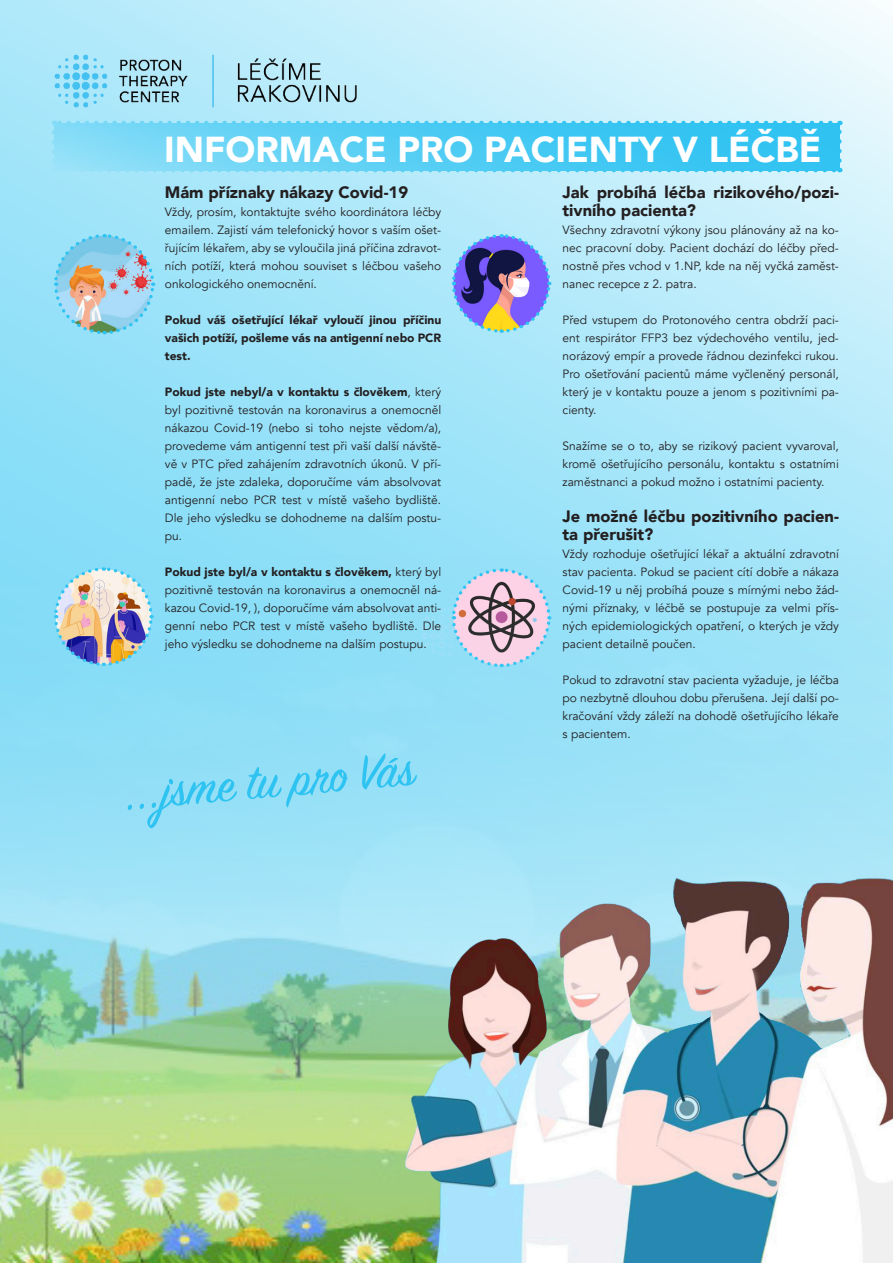
<style>
.page{position:relative;width:893px;height:1263px;background:#fff}
.page>*{position:absolute;margin:0;border:0;box-sizing:border-box;transform-origin:0 0}
.t1{font:53.85px "Sign Painter House Script";color:#2fc3f2}
.t2{font:900 36px "Avenir";color:#fff}
.t3{font:900 16.5px/18px "Avenir";color:#231f20}
.t4{font:12px/18px "Avenir";color:#231f20;text-align:justify}
.t5{font:900 12px/18px "Avenir";color:#231f20;text-align:justify}
.s1{font-weight:900}
</style>
<div class="page">
<svg style="left:0;top:0;width:893px;height:542px;background:#a8e6f9"></svg>
<svg style="left:450px;top:232px;width:102px;height:103px;background:#868cc9"></svg>
<img style="left:33px;top:33px;width:345px;height:96px">
<img style="left:52px;top:232px;width:104px;height:104px">
<img style="left:0;top:542px;width:893px;height:721px">
<img style="left:405px;top:878px;width:488px;height:385px">
<p class="t2" style="left:164px;top:119px;width:659px">INFORMACE PRO PACIENTY V LÉČBĚ</p>
<p class="t3" style="left:165px;top:183px;width:245px">Mám příznaky nákazy Covid-19</p>
<p class="t4" style="left:165px;top:203px;width:278px">Vždy, prosím, kontaktujte svého koordinátora léčby emailem. Zajistí vám telefonický hovor s vaším ošet&shy;řujícím lékařem, aby se vyloučila jiná příčina zdravot&shy;ních potíží, která mohou souviset s léčbou vašeho onkologického onemocnění.</p>
<p class="t5" style="left:165px;top:311px;width:278px">Pokud váš ošetřující lékař vyloučí jinou příčinu vašich potíží, pošleme vás na antigenní nebo PCR test.</p>
<p class="t4" style="left:165px;top:383px;width:278px"><span class="s1">Pokud jste nebyl/a v kontaktu s člověkem</span>, který byl pozitivně testován na koronavirus a onemocněl nákazou Covid-19 (nebo si toho nejste vědom/a), provedeme vám antigenní test při vaší další návště&shy;vě v PTC před zahájením zdravotních úkonů. V pří&shy;padě, že jste zdaleka, doporučíme vám absolvovat antigenní nebo PCR test v místě vašeho bydliště.<br>Dle jeho výsledku se dohodneme na dalším postu&shy;pu.</p>
<p class="t4" style="left:165px;top:563px;width:278px"><span class="s1">Pokud jste byl/a v kontaktu s člověkem,</span> který byl pozitivně testován na koronavirus a onemocněl ná&shy;kazou Covid-19, ), doporučíme vám absolvovat anti&shy;genní nebo PCR test v místě vašeho bydliště. Dle jeho výsledku se dohodneme na dalším postupu.</p>
<p class="t3" style="left:563px;top:183px;width:278px">Jak probíhá léčba rizikového/pozi&shy;tivního pacienta?</p>
<p class="t4" style="left:563px;top:221px;width:278px">Všechny zdravotní výkony jsou plánovány až na ko&shy;nec pracovní doby. Pacient dochází do léčby před&shy;nostně přes vchod v 1.NP, kde na něj vyčká zaměst&shy;nanec recepce z 2. patra.</p>
<p class="t4" style="left:563px;top:311px;width:278px">Před vstupem do Protonového centra obdrží paci&shy;ent respirátor FFP3 bez výdechového ventilu, jed&shy;norázový empír a provede řádnou dezinfekci rukou.<br>Pro ošetřování pacientů máme vyčleněný personál, který je v kontaktu pouze a jenom s pozitivními pa&shy;cienty.</p>
<p class="t4" style="left:563px;top:437px;width:278px">Snažíme se o to, aby se rizikový pacient vyvaroval, kromě ošetřujícího personálu, kontaktu s ostatními zaměstnanci a pokud možno i ostatními pacienty.</p>
<p class="t3" style="left:563px;top:507px;width:278px">Je možné léčbu pozitivního pacien&shy;ta přerušit?</p>
<p class="t4" style="left:563px;top:545px;width:278px">Vždy rozhoduje ošetřující lékař a aktuální zdravotní stav pacienta. Pokud se pacient cítí dobře a nákaza Covid-19 u něj probíhá pouze s mírnými nebo žád&shy;nými příznaky, v léčbě se postupuje za velmi přís&shy;ných epidemiologických opatření, o kterých je vždy pacient detailně poučen.</p>
<p class="t4" style="left:563px;top:671px;width:278px">Pokud to zdravotní stav pacienta vyžaduje, je léčba po nezbytně dlouhou dobu přerušena. Její další po&shy;kračování vždy záleží na dohodě ošetřujícího lékaře s pacientem.</p>
<p class="t1" style="left:121px;top:760px;width:293px;rotate:-5deg">...jsme tu pro Vás</p>
</div>
